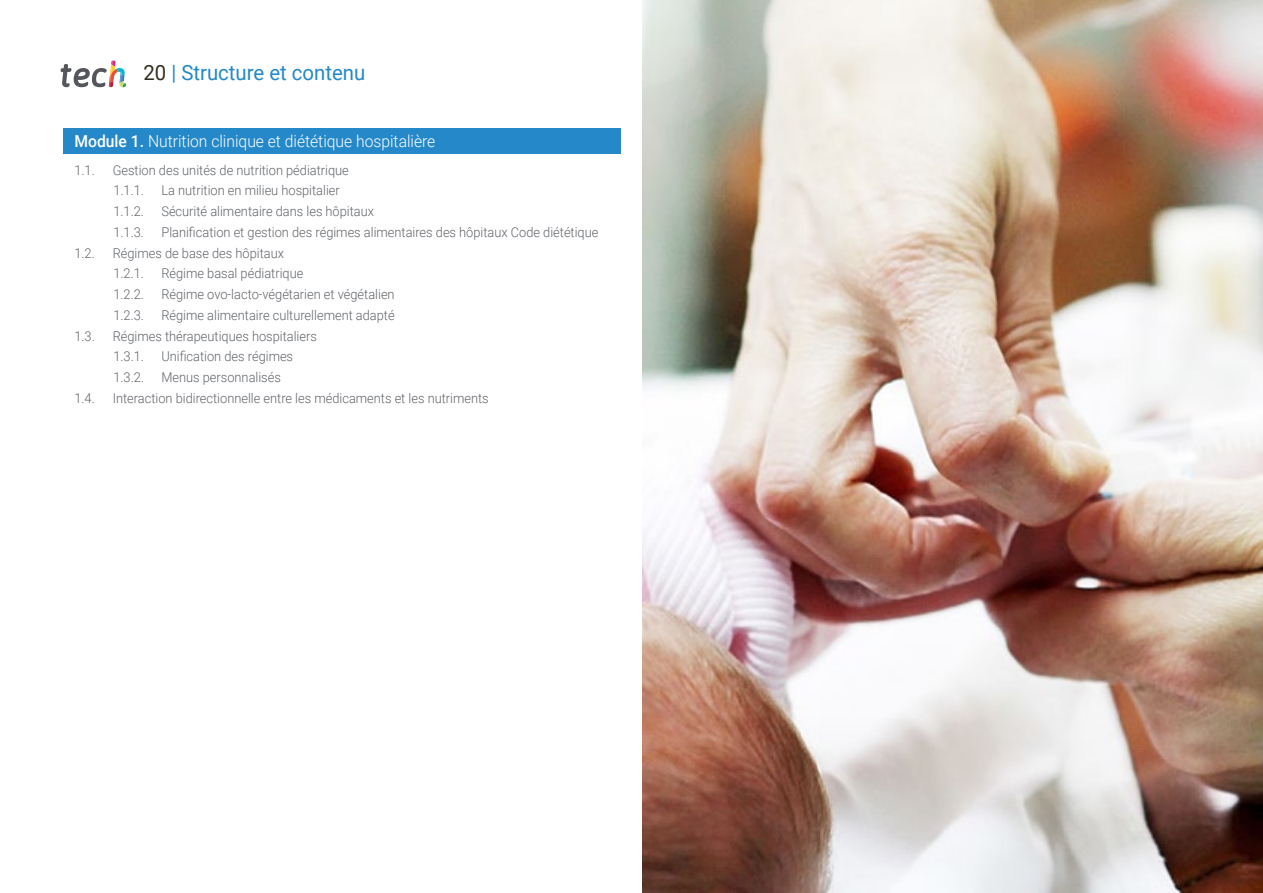
<style>
.page{position:relative;width:1263px;height:893px;background:#fff}
.page>*{position:absolute;margin:0;border:0;box-sizing:border-box;transform-origin:0 0}
.t1{font:21px "Roboto";color:#2488c9}
.t2{font:300 16.5px "Roboto";color:#fff;scale:.95 1}
.t3{font:300 13.5px/20.7px "Roboto";color:#61646a;scale:.95 1}
.s1{color:#312e20}
.s2{font-weight:500}
</style>
<div class="page">
<div style="left:63px;top:129px;width:558px;height:25px;background:#2488c9"></div>
<img style="left:642px;top:0;width:621px;height:893px">
<svg style="left:61px;top:61px;width:65px;height:27px"></svg>
<h1 class="t1" style="left:144px;top:57px;width:223px"><span class="s1">20</span> | Structure et contenu</h1>
<p class="t2" style="left:74px;top:130px;width:381px"><span class="s2">Module 1.</span> Nutrition clinique et diététique hospitalière</p>
<p class="t3" style="left:74px;top:159px;width:23px">1.1.</p>
<p class="t3" style="left:113px;top:159px;width:250px">Gestion des unités de nutrition pédiatrique<br>1.1.1.</p>
<p class="t3" style="left:161px;top:180px;width:189px">La nutrition en milieu hospitalier</p>
<p class="t3" style="left:113px;top:200px;width:34px">1.1.2.</p>
<p class="t3" style="left:161px;top:200px;width:225px">Sécurité alimentaire dans les hôpitaux</p>
<p class="t3" style="left:113px;top:221px;width:34px">1.1.3.</p>
<p class="t3" style="left:161px;top:221px;width:461px">Planification et gestion des régimes alimentaires des hôpitaux Code diététique</p>
<p class="t3" style="left:74px;top:242px;width:23px">1.2.</p>
<p class="t3" style="left:113px;top:242px;width:182px">Régimes de base des hôpitaux<br>1.2.1.</p>
<p class="t3" style="left:161px;top:263px;width:151px">Régime basal pédiatrique</p>
<p class="t3" style="left:113px;top:283px;width:34px">1.2.2.</p>
<p class="t3" style="left:161px;top:283px;width:247px">Régime ovo-lacto-végétarien et végétalien</p>
<p class="t3" style="left:113px;top:304px;width:34px">1.2.3.</p>
<p class="t3" style="left:161px;top:304px;width:247px">Régime alimentaire culturellement adapté</p>
<p class="t3" style="left:74px;top:325px;width:23px">1.3.</p>
<p class="t3" style="left:113px;top:325px;width:216px">Régimes thérapeutiques hospitaliers<br>1.3.1.</p>
<p class="t3" style="left:161px;top:346px;width:140px">Unification des régimes</p>
<p class="t3" style="left:113px;top:366px;width:34px">1.3.2.</p>
<p class="t3" style="left:161px;top:366px;width:127px">Menus personnalisés</p>
<p class="t3" style="left:74px;top:387px;width:23px">1.4.</p>
<p class="t3" style="left:113px;top:387px;width:397px">Interaction bidirectionnelle entre les médicaments et les nutriments</p>
</div>
